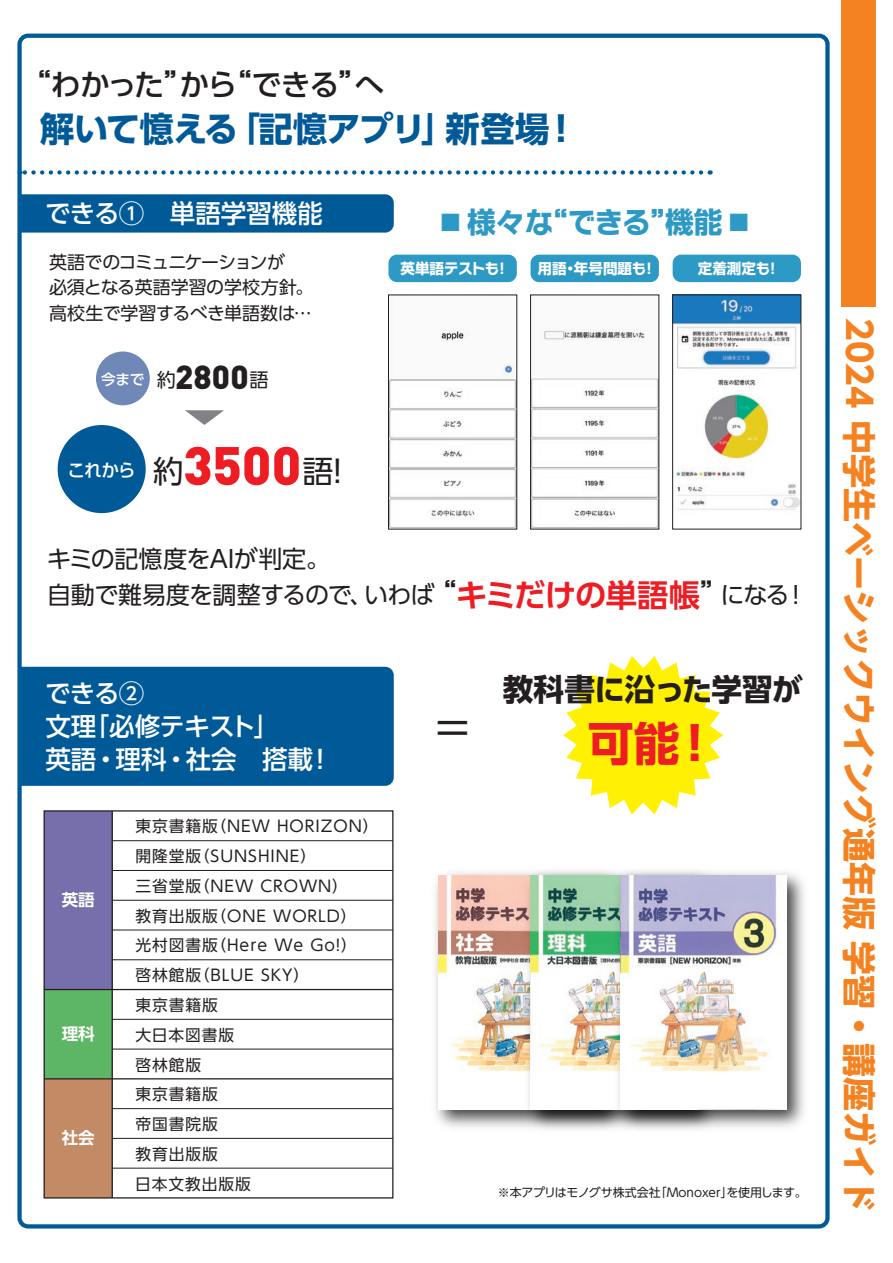
<style>
.page{position:relative;width:893px;height:1263px;background:#fff}
.page>*{position:absolute;margin:0;border:0;box-sizing:border-box;transform-origin:0 0}
.t1{font:700 45.9px "UD Shin Go Pro";color:#ee1d23}
.t2{font:43.5px "UD Shin Go Pro";color:#231f20}
.t3{font:700 34.5px "UD Shin Go Pro";letter-spacing:-.025em;color:#015a98}
.t4{font:700 34.05px "UD Shin Go NT Pr 6";color:#f58220}
.t5{font:900 32.85px "DIN Pro";color:#231f20}
.t6{font:700 30.6px "UD Shin Go Pro";letter-spacing:-.02em;color:#231f20}
.t7{font:500 30px "UD Shin Go Pro";letter-spacing:-.065em;color:#231f20}
.t8{font:700 28.65px "Typelabo N Std";color:#2d99c5;scale:.95 1}
.t9{font:500 25.5px/33px "UD Shin Go Pro";letter-spacing:-.02em;color:#fff}
.t10{font:500 25.5px "UD Shin Go Pro";color:#fff}
.t11{font:24.15px/35.8px "UD Shin Go Pro";letter-spacing:-.025em;color:#231f20}
.t12{font:18px/25.5px "UD Shin Go Pro";letter-spacing:-.03em;color:#231f20}
.t13{font:500 17.7px "UD Shin Go Pro";color:#fff}
.t14{font:700 16.5px "UD Shin Go Pro De";color:#fff}
.t15{font:15.75px/29.7px "UD Shin Go Pro";letter-spacing:.06em;color:#231f20}
.t16{font:700 14.55px "Shin Go Pro";color:#fff}
.t17{font:700 14.55px "Typelabo N Std";color:#fff;scale:.95 1}
.t18{font:12px "UD Shin Go Pro";letter-spacing:-.005em;color:#231f20}
.s1{font-family:"UD Shin Go Pro";font-weight:500;font-size:14.7px;color:#fff}
.s2{font-family:"UD Shin Go Pro";font-weight:400;font-size:19.2px}
.s3{font-weight:400;font-size:31.05px;color:#231f20}
.s4{font-family:"DIN Pro";font-weight:900;font-size:53.25px;color:#ee1d23}
.s5{font-size:20.1px}
.s6{font-family:"Shin Go Pro"}
.s7{font-family:"Typelabo N Std"}
.s8{font-size:31.35px}
.s9{font-family:"UD Shin Go Pro De";font-weight:700;font-size:31.35px;color:#ee1d23}
</style>
<div class="page">
<div style="left:44px;top:811px;width:68px;height:178px;background:#766fac"></div>
<div style="left:44px;top:989px;width:68px;height:90px;background:#5db566"></div>
<div style="left:44px;top:1079px;width:68px;height:119px;background:#c28a65"></div>
<svg style="left:22px;top:170px;width:679px;height:5px"></svg>
<div style="left:22px;top:194px;width:372px;height:39px;background:#015a98"></div>
<div style="left:22px;top:667px;width:372px;height:119px;background:#015a98"></div>
<svg style="left:563px;top:656px;width:160px;height:158px"></svg>
<div style="left:44px;top:810px;width:349px;height:388px;border:1px solid #231f20"></div>
<hr style="left:112px;top:840px;width:281px;height:1px;background:#231f20">
<hr style="left:112px;top:870px;width:281px;height:1px;background:#231f20">
<hr style="left:112px;top:900px;width:281px;height:1px;background:#231f20">
<hr style="left:112px;top:930px;width:281px;height:1px;background:#231f20">
<hr style="left:112px;top:959px;width:281px;height:1px;background:#231f20">
<hr style="left:44px;top:989px;width:349px;height:1px;background:#231f20">
<hr style="left:112px;top:1019px;width:281px;height:1px;background:#231f20">
<hr style="left:112px;top:1049px;width:281px;height:1px;background:#231f20">
<hr style="left:44px;top:1078px;width:349px;height:1px;background:#231f20">
<hr style="left:112px;top:1108px;width:281px;height:1px;background:#231f20">
<hr style="left:112px;top:1138px;width:281px;height:1px;background:#231f20">
<hr style="left:112px;top:1168px;width:281px;height:1px;background:#231f20">
<hr style="left:112px;top:811px;width:1px;height:387px;background:#231f20">
<div style="left:388px;top:255px;width:129px;height:27px;background:#2d99c5;border-radius:9px"></div>
<img style="left:390px;top:330px;width:125px;height:197px">
<div style="left:388px;top:295px;width:129px;height:234px;border:1px solid #231f20"></div>
<div style="left:531px;top:255px;width:128px;height:27px;background:#2d99c5;border-radius:9px"></div>
<img style="left:532px;top:329px;width:125px;height:198px">
<div style="left:530px;top:295px;width:129px;height:234px;border:1px solid #231f20"></div>
<div style="left:673px;top:255px;width:128px;height:27px;background:#2d99c5;border-radius:9px"></div>
<img style="left:674px;top:297px;width:125px;height:213px">
<div style="left:672px;top:295px;width:129px;height:234px;border:1px solid #231f20"></div>
<div style="left:17px;top:34px;width:813px;height:1194px;border:4px solid #015a98;border-radius:9px"></div>
<svg style="left:185px;top:410px;width:39px;height:15px"></svg>
<div style="left:96px;top:351px;width:54px;height:54px;background:#7088b7;border-radius:50%"></div>
<div style="left:58px;top:425px;width:88px;height:88px;background:#015a98;border-radius:50%"></div>
<img style="left:435px;top:872px;width:85px;height:256px">
<img style="left:438px;top:875px;width:82px;height:234px">
<img style="left:520px;top:871px;width:90px;height:258px">
<img style="left:530px;top:875px;width:80px;height:234px">
<img style="left:610px;top:871px;width:195px;height:258px">
<img style="left:621px;top:875px;width:165px;height:234px">
<div style="left:842px;top:0;width:34px;height:306px;background:#f58220"></div>
<h3 class="t7" style="left:21px;top:61px;width:365px">“わかった”から“できる”へ</h3>
<h3 class="t3" style="left:40px;top:101px;width:540px">解いて憶える「記憶アプリ」新登場！</h3>
<h3 class="t10" style="left:45px;top:192px;width:279px">できる①　単語学習機能</h3>
<p class="t12" style="left:49px;top:249px;width:266px">英語でのコミュニケーションが<br>必須となる英語学習の学校方針。高校生で学習するべき単語数は…</p>
<h3 class="t5" style="left:101px;top:355px;width:169px"><span class="s1">今まで</span> <span class="s2">約</span>2800<span class="s2">語</span></h3>
<p class="t13" style="left:68px;top:456px;width:276px">これから <span class="s3">約</span><span class="s4">3500</span><span class="s3">語!</span></p>
<h3 class="t8" style="left:441px;top:201px;width:326px"><span class="s5">■</span> <span class="s6">様々</span>な“できる”<span class="s6">機能</span> <span class="s5">■</span></h3>
<p class="t17" style="left:400px;top:258px;width:116px"><span class="s6">英単語</span>テストも！</p>
<p class="t16" style="left:538px;top:257px;width:120px">用語<span class="s7">・</span>年号問題<span class="s7">も！</span></p>
<p class="t16" style="left:698px;top:257px;width:84px">定着測定<span class="s7">も！</span></p>
<h3 class="t11" style="left:47px;top:541px;width:762px">キミの記憶度をAIが判定。<br>自動で難易度を調整するので、いわば<span class="s8">“</span><span class="s9">キミだけの単語帳</span><span class="s8">”</span>になる！</h3>
<h3 class="t9" style="left:45px;top:676px;width:280px">できる②<br>文理「必修テキスト」<br>英語・理科・社会　搭載!</h3>
<p class="t14" style="left:62px;top:886px;width:34px">英語</p>
<p class="t14" style="left:62px;top:1021px;width:34px">理科</p>
<p class="t14" style="left:62px;top:1124px;width:34px">社会</p>
<p class="t15" style="left:135px;top:811px;width:245px">東京書籍版（NEW HORIZON）開隆堂版（SUNSHINE）<br>三省堂版（NEW CROWN）<br>教育出版版（ONE WORLD）<br>光村図書版（Here We Go!）<br>啓林館版（BLUE SKY）<br>東京書籍版<br>大日本図書版<br>啓林館版<br>東京書籍版<br>帝国書院版<br>教育出版版<br>日本文教出版版</p>
<h2 class="t2" style="left:431px;top:693px;width:45px">＝</h2>
<h3 class="t6" style="left:503px;top:665px;width:301px">教科書に沿った学習が</h3>
<h1 class="t1" style="left:588px;top:706px;width:132px">可能！</h1>
<p class="t18" style="left:498px;top:1183px;width:311px">※本アプリはモノグサ株式会社「Monoxer」を使用します。</p>
<h3 class="t4" style="left:887px;top:318px;width:896px;rotate:90deg">2024 中学生ベーシックウイング通年版 学習・講座ガイド</h3>
</div>
